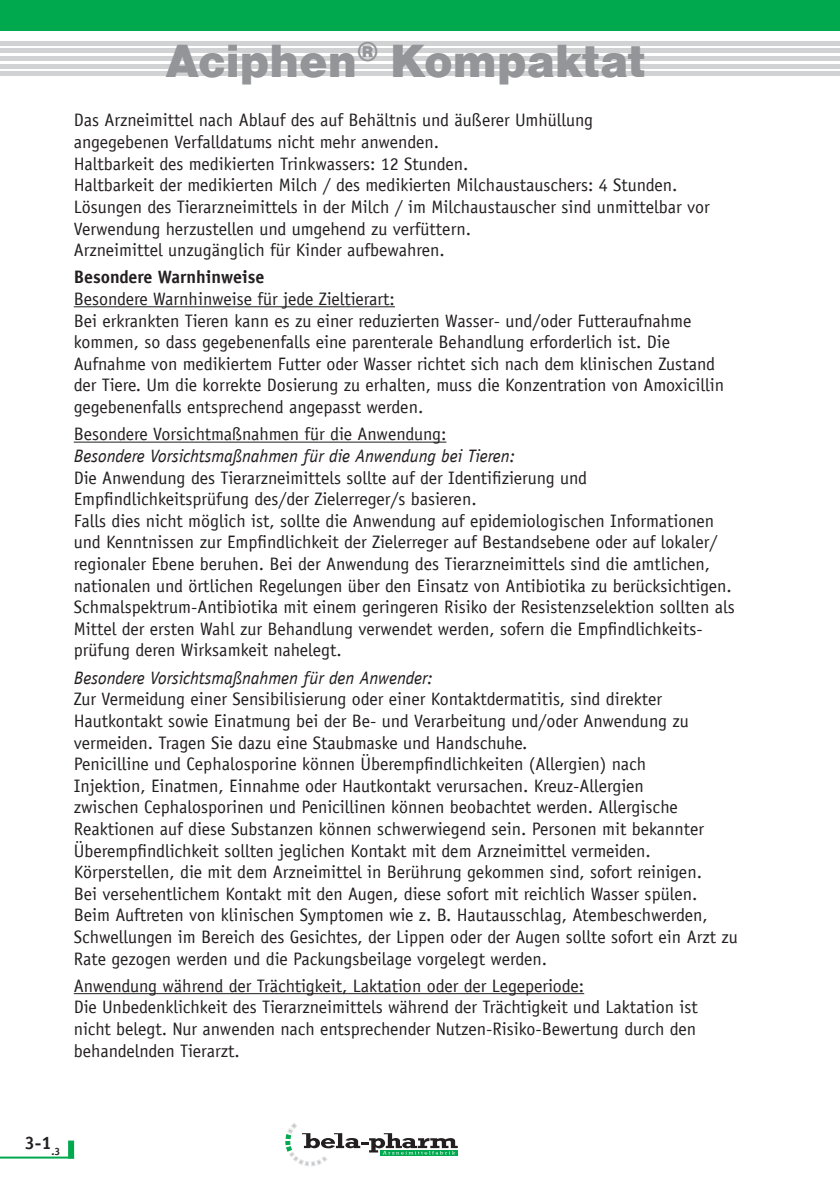
<style>
.page{position:relative;width:840px;height:1191px;background:#fff}
.page>*{position:absolute;margin:0;border:0;box-sizing:border-box;transform-origin:0 0}
.Produktname_2_Seite{font:48px "Nimbus San D Blac";color:#939598}
.Fließtext{font:18px/21.6px "Officina Sans LT";color:#231f20}
.Fließtext-2{font:italic 18px "Officina Sans LT";color:#231f20}
.Fließtext-3{font:700 18px "Officina Sans LT";color:#231f20}
.Ü-Absatz{font:700 18px "Officina Sans LT";color:#231f20}
</style>
<div class="page">
<hr style="left:0;top:41px;width:839px;height:4px;background:#d1d2d4">
<hr style="left:0;top:49px;width:839px;height:4px;background:#d1d2d4">
<hr style="left:0;top:56px;width:839px;height:4px;background:#d1d2d4">
<hr style="left:0;top:64px;width:839px;height:4px;background:#d1d2d4">
<hr style="left:0;top:72px;width:839px;height:4px;background:#d1d2d4">
<div style="left:0;top:0;width:839px;height:31px;background:#00a94e"></div>
<hr style="left:74px;top:306px;width:321px;height:1px;background:#231f20">
<hr style="left:74px;top:442px;width:372px;height:1px;background:#231f20">
<hr style="left:74px;top:993px;width:510px;height:1px;background:#231f20">
<svg style="left:285px;top:1123px;width:172px;height:43px"></svg>
<svg style="left:68px;top:1140px;width:6px;height:16px"></svg>
<hr style="left:0;top:1156px;width:74px;height:2px;background:#00a94e">
<p class="Produktname_2_Seite" style="left:166px;top:32px;width:481px">Aciphen<sup>®</sup> Kompaktat</p>
<p class="Fließtext" style="left:74px;top:110px;width:520px">Das Arzneimittel nach Ablauf des auf Behältnis und äußerer Umhüllung angegebenen Verfalldatums nicht mehr anwenden.</p>
<p class="Fließtext" style="left:74px;top:153px;width:396px">Haltbarkeit des medikierten Trinkwassers: 12 Stunden.</p>
<p class="Fließtext" style="left:74px;top:174px;width:605px">Haltbarkeit der medikierten Milch / des medikierten Milchaustauschers: 4 Stunden.</p>
<p class="Fließtext" style="left:74px;top:196px;width:637px">Lösungen des Tierarzneimittels in der Milch / im Milchaustauscher sind unmittelbar vor<br>Verwendung herzustellen und umgehend zu verfüttern.</p>
<p class="Fließtext" style="left:74px;top:239px;width:372px">Arzneimittel unzugänglich für Kinder aufbewahren.</p>
<p class="Fließtext-3" style="left:74px;top:266px;width:192px">Besondere Warnhinweise</p>
<p class="Fließtext" style="left:74px;top:288px;width:322px">Besondere Warnhinweise für jede Zieltierart:</p>
<p class="Fließtext" style="left:74px;top:310px;width:651px">Bei erkrankten Tieren kann es zu einer reduzierten Wasser- und/oder Futteraufnahme kommen, so dass gegebenenfalls eine parenterale Behandlung erforderlich ist. Die Aufnahme von medikiertem Futter oder Wasser richtet sich nach dem klinischen Zustand der Tiere. Um die korrekte Dosierung zu erhalten, muss die Konzentration von Amoxicillin gegebenenfalls entsprechend angepasst werden.</p>
<p class="Fließtext" style="left:74px;top:423px;width:374px">Besondere Vorsichtmaßnahmen für die Anwendung:</p>
<p class="Fließtext-2" style="left:74px;top:445px;width:442px">Besondere Vorsichtsmaßnahmen für die Anwendung bei Tieren:</p>
<p class="Fließtext" style="left:74px;top:467px;width:514px">Die Anwendung des Tierarzneimittels sollte auf der Identifizierung und<br>Empfindlichkeitsprüfung des/der Zielerreger/s basieren.</p>
<p class="Fließtext" style="left:74px;top:510px;width:659px">Falls dies nicht möglich ist, sollte die Anwendung auf epidemiologischen Informationen und Kenntnissen zur Empfindlichkeit der Zielerreger auf Bestandsebene oder auf lokaler/ regionaler Ebene beruhen. Bei der Anwendung des Tierarzneimittels sind die amtlichen, nationalen und örtlichen Regelungen über den Einsatz von Antibiotika zu berücksichtigen.</p>
<p class="Fließtext" style="left:74px;top:596px;width:662px">Schmalspektrum-Antibiotika mit einem geringeren Risiko der Resistenzselektion sollten als<br>Mittel der ersten Wahl zur Behandlung verwendet werden, sofern die Empfindlichkeits&shy;prüfung deren Wirksamkeit nahelegt.</p>
<p class="Fließtext-2" style="left:74px;top:667px;width:360px">Besondere Vorsichtsmaßnahmen für den Anwender:</p>
<p class="Fließtext" style="left:74px;top:688px;width:616px">Zur Vermeidung einer Sensibilisierung oder einer Kontaktdermatitis, sind direkter<br>Hautkontakt sowie Einatmung bei der Be- und Verarbeitung und/oder Anwendung zu vermeiden. Tragen Sie dazu eine Staubmaske und Handschuhe.</p>
<p class="Fließtext" style="left:74px;top:753px;width:631px">Penicilline und Cephalosporine können Überempfindlichkeiten (Allergien) nach Injektion, Einatmen, Einnahme oder Hautkontakt verursachen. Kreuz-Allergien zwischen Cephalosporinen und Penicillinen können beobachtet werden. Allergische Reaktionen auf diese Substanzen können schwerwiegend sein. Personen mit bekannter Überempfindlichkeit sollten jeglichen Kontakt mit dem Arzneimittel vermeiden.</p>
<p class="Fließtext" style="left:74px;top:861px;width:629px">Körperstellen, die mit dem Arzneimittel in Berührung gekommen sind, sofort reinigen.<br>Bei versehentlichem Kontakt mit den Augen, diese sofort mit reichlich Wasser spülen.</p>
<p class="Fließtext" style="left:74px;top:904px;width:665px">Beim Auftreten von klinischen Symptomen wie z. B. Hautausschlag, Atembeschwerden,<br>Schwellungen im Bereich des Gesichtes, der Lippen oder der Augen sollte sofort ein Arzt zu<br>Rate gezogen werden und die Packungsbeilage vorgelegt werden.</p>
<p class="Fließtext" style="left:74px;top:975px;width:511px">Anwendung während der Trächtigkeit, Laktation oder der Legeperiode:</p>
<p class="Fließtext" style="left:74px;top:996px;width:625px;text-align:justify">Die Unbedenklichkeit des Tierarzneimittels während der Trächtigkeit und Laktation ist nicht belegt. Nur anwenden nach entsprechender Nutzen-Risiko-Bewertung durch den behandelnden Tierarzt.</p>
<p class="Ü-Absatz" style="left:25px;top:1131px;width:37px">3-1<sub>.3</sub></p>
</div>
